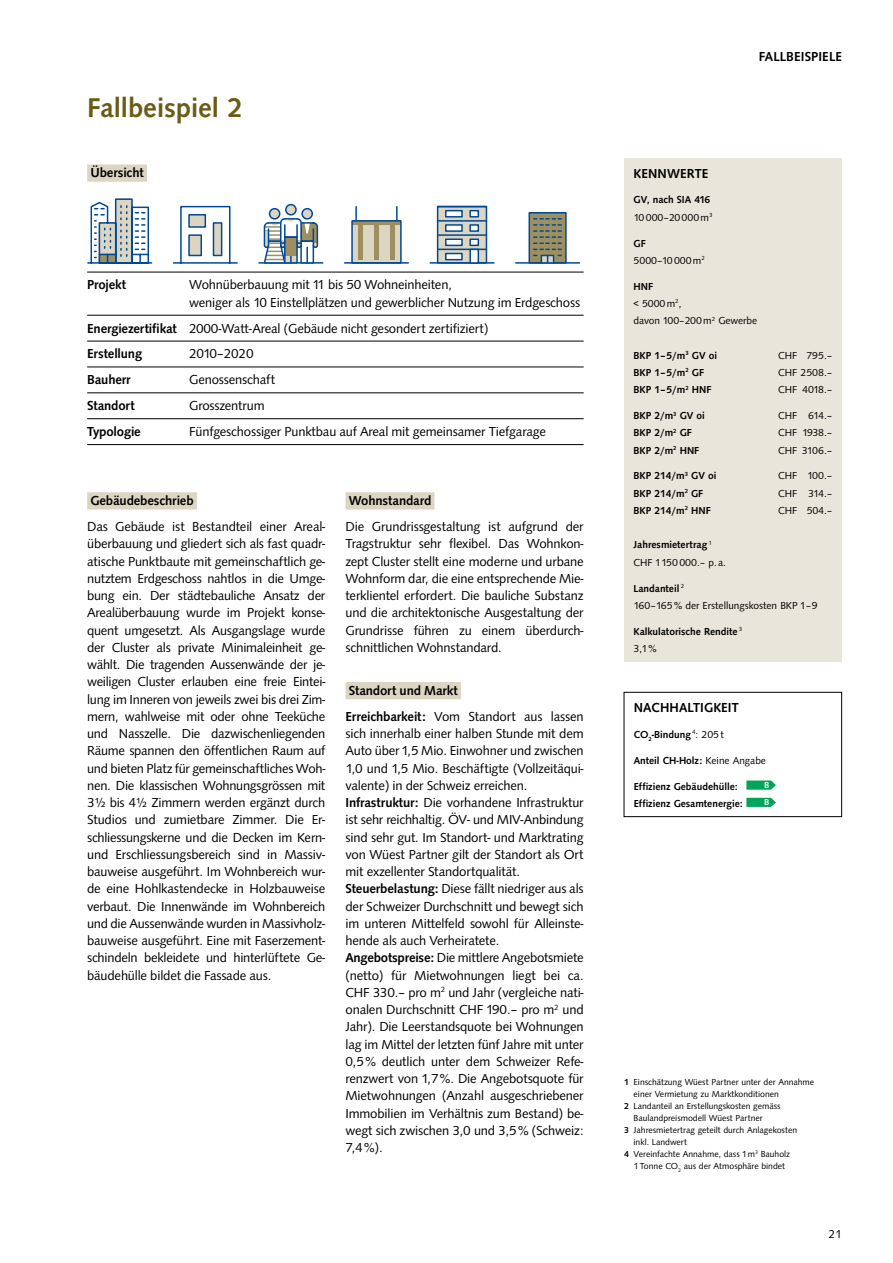
<style>
.page{position:relative;width:893px;height:1263px;background:#fff}
.page>*{position:absolute;margin:0;border:0;box-sizing:border-box;transform-origin:0 0}
.t1{font:500 28.2px "Syntax";color:#6b5c15}
.t2{font:13.5px/17.2px "Syntax";letter-spacing:-.01em;color:#000}
.t3{font:500 13.5px/26px "Syntax";letter-spacing:-.01em;color:#000}
.t4{font:500 13.5px "Syntax";letter-spacing:.01em;color:#000}
.t5{font:12px "Syntax";color:#000}
.t6{font:500 10.5px/17.2px "Syntax";color:#000}
.t7{font:10.5px/17.2px "Syntax";color:#000}
.t8{font:9px "Syntax";color:#000}
.t9{font:500 9px "Syntax";color:#fff}
.s1{font-weight:500}
.s2{font-weight:400}
</style>
<div class="page">
<div style="left:624px;top:158px;width:218px;height:503px;background:#eae5da"></div>
<div style="left:87px;top:492px;width:110px;height:17px;background:#dcd5c2"></div>
<div style="left:345px;top:492px;width:89px;height:17px;background:#dcd5c2"></div>
<div style="left:345px;top:682px;width:116px;height:17px;background:#dcd5c2"></div>
<svg style="left:746px;top:780px;width:30px;height:10px"></svg>
<svg style="left:746px;top:798px;width:30px;height:9px"></svg>
<div style="left:624px;top:692px;width:218px;height:125px;border:1px solid #000"></div>
<div style="left:87px;top:164px;width:60px;height:18px;background:#dcd5c2"></div>
<hr style="left:87px;top:272px;width:497px;height:1px;background:#000">
<hr style="left:87px;top:315px;width:497px;height:1px;background:#000">
<hr style="left:87px;top:341px;width:497px;height:1px;background:#000">
<hr style="left:87px;top:367px;width:497px;height:1px;background:#000">
<hr style="left:87px;top:393px;width:497px;height:1px;background:#000">
<hr style="left:87px;top:418px;width:497px;height:1px;background:#000">
<hr style="left:87px;top:444px;width:497px;height:1px;background:#000">
<svg style="left:87px;top:198px;width:65px;height:66px"></svg>
<svg style="left:173px;top:205px;width:65px;height:59px"></svg>
<svg style="left:258px;top:203px;width:65px;height:61px"></svg>
<svg style="left:344px;top:206px;width:65px;height:58px"></svg>
<svg style="left:429px;top:205px;width:66px;height:59px"></svg>
<svg style="left:515px;top:212px;width:65px;height:52px"></svg>
<h1 class="t1" style="left:87px;top:91px;width:157px">Fallbeispiel 2</h1>
<p class="t3" style="left:90px;top:160px;width:55px">Übersicht</p>
<p class="t3" style="left:87px;top:272px;width:41px">Projekt</p>
<p class="t2" style="left:189px;top:276px;width:392px">Wohnüberbauung mit 11 bis 50 Wohneinheiten,<br>weniger als 10 Einstellplätzen und gewerblicher Nutzung im Erdgeschoss</p>
<p class="t2" style="left:87px;top:315px;width:403px;line-height:26px"><span class="s1">Energiezertifikat</span> 2000-Watt-Areal (Gebäude nicht gesondert zertifiziert)<br><span class="s1">Erstellung</span></p>
<p class="t2" style="left:189px;top:345px;width:66px">2010–2020</p>
<p class="t3" style="left:87px;top:367px;width:45px">Bauherr</p>
<p class="t2" style="left:189px;top:371px;width:87px">Genossenschaft</p>
<p class="t3" style="left:87px;top:393px;width:49px">Standort</p>
<p class="t2" style="left:189px;top:397px;width:77px">Grosszentrum</p>
<p class="t3" style="left:87px;top:419px;width:55px">Typologie</p>
<p class="t2" style="left:189px;top:423px;width:358px">Fünfgeschossiger Punktbau auf Areal mit gemeinsamer Tiefgarage</p>
<p class="t3" style="left:90px;top:488px;width:105px">Gebäudebeschrieb</p>
<p class="t2" style="left:87px;top:518px;width:240px;text-align:justify">Das Gebäude ist Bestandteil einer Areal&shy;überbauung und gliedert sich als fast quadr&shy;atische Punktbaute mit gemeinschaftlich ge&shy;nutztem Erdgeschoss nahtlos in die Umge&shy;bung ein. Der städtebauliche Ansatz der Arealüberbauung wurde im Projekt konse&shy;quent umgesetzt. Als Ausgangslage wurde der Cluster als private Minimaleinheit ge&shy;wählt. Die tragenden Aussenwände der je&shy;weiligen Cluster erlauben eine freie Eintei&shy;lung im Inneren von jeweils zwei bis drei Zim&shy;mern, wahlweise mit oder ohne Teeküche und Nasszelle. Die dazwischenliegenden Räume spannen den öffentlichen Raum auf und bieten Platz für gemeinschaftliches Woh&shy;nen. Die klassischen Wohnungsgrössen mit 3½ bis 4½ Zimmern werden ergänzt durch Studios und zumietbare Zimmer. Die Er&shy;schliessungskerne und die Decken im Kern&shy;und Erschliessungsbereich sind in Massiv&shy;bauweise ausgeführt. Im Wohnbereich wur&shy;de eine Hohlkastendecke in Holzbauweise verbaut. Die Innenwände im Wohnbereich und die Aussenwände wurden in Massivholz&shy;bauweise ausgeführt. Eine mit Faserzement&shy;schindeln bekleidete und hinterlüftete Ge&shy;bäudehülle bildet die Fassade aus.</p>
<p class="t3" style="left:349px;top:488px;width:84px">Wohnstandard</p>
<p class="t2" style="left:345px;top:518px;width:240px;text-align:justify">Die Grundrissgestaltung ist aufgrund der Tragstruktur sehr flexibel. Das Wohnkon&shy;zept Cluster stellt eine moderne und urbane Wohnform dar, die eine entsprechende Mie&shy;terklientel erfordert. Die bauliche Substanz und die architektonische Ausgestaltung der Grundrisse führen zu einem überdurch&shy;schnittlichen Wohnstandard.</p>
<p class="t3" style="left:345px;top:677px;width:240px">Standort und Markt<br>Erreichbarkeit: <span class="s2">Vom Standort aus lassen</span></p>
<p class="t2" style="left:345px;top:725px;width:240px">sich innerhalb einer halben Stunde mit dem Auto über 1,5 Mio. Einwohner und zwischen 1,0 und 1,5 Mio. Beschäftigte (Vollzeitäqui&shy;valente) in der Schweiz erreichen.<br><span class="s1">Infrastruktur:</span> Die vorhandene Infrastruktur ist sehr reichhaltig. ÖV- und MIV-Anbindung sind sehr gut. Im Standort- und Marktrating von Wüest Partner gilt der Standort als Ort mit exzellenter Standortqualität.<br><span class="s1">Steuerbelastung:</span> Diese fällt niedriger aus als der Schweizer Durchschnitt und bewegt sich im unteren Mittelfeld sowohl für Alleinste&shy;hende als auch Verheiratete.<br><span class="s1">Angebotspreise:</span> Die mittlere Angebotsmiete (netto) für Mietwohnungen liegt bei ca.<br>CHF 330.– pro m<sup>2</sup> und Jahr (vergleiche nati&shy;onalen Durchschnitt CHF 190.– pro m<sup>2</sup> und Jahr). Die Leerstandsquote bei Wohnungen lag im Mittel der letzten fünf Jahre mit unter 0,5% deutlich unter dem Schweizer Refe&shy;renzwert von 1,7%. Die Angebotsquote für Mietwohnungen (Anzahl ausgeschriebener Immobilien im Verhältnis zum Bestand) be&shy;wegt sich zwischen 3,0 und 3,5% (Schweiz:<br>7,4%).</p>
<p class="t4" style="left:759px;top:49px;width:85px">FALLBEISPIELE</p>
<p class="t4" style="left:634px;top:165px;width:76px">KENNWERTE</p>
<p class="t6" style="left:634px;top:191px;width:80px">GV, nach SIA 416<br><span class="s2">10000–20000m</span><sup>3</sup></p>
<p class="t7" style="left:634px;top:234px;width:73px"><span class="s1">GF<br></span>5000–10000m<sup>2</sup></p>
<p class="t7" style="left:634px;top:278px;width:125px"><span class="s1">HNF<br></span>&lt; 5000m<sup>2</sup>,<br>davon 100–200m<sup>2</sup> Gewerbe</p>
<p class="t6" style="left:634px;top:347px;width:85px">BKP 1–5/m<sup>3</sup> GV oi</p>
<p class="t7" style="left:778px;top:347px;width:56px">CHF 795.–</p>
<p class="t6" style="left:634px;top:364px;width:72px">BKP 1–5/m<sup>2</sup> GF</p>
<p class="t7" style="left:778px;top:364px;width:56px">CHF 2508.–</p>
<p class="t6" style="left:634px;top:381px;width:79px">BKP 1–5/m<sup>2</sup> HNF</p>
<p class="t7" style="left:778px;top:381px;width:56px">CHF 4018.–</p>
<p class="t6" style="left:634px;top:407px;width:73px">BKP 2/m<sup>3</sup> GV oi</p>
<p class="t7" style="left:778px;top:407px;width:56px">CHF 614.–</p>
<p class="t6" style="left:634px;top:424px;width:60px">BKP 2/m<sup>2</sup> GF</p>
<p class="t7" style="left:778px;top:424px;width:56px">CHF 1938.–</p>
<p class="t6" style="left:634px;top:441px;width:67px">BKP 2/m<sup>2</sup> HNF</p>
<p class="t7" style="left:778px;top:441px;width:56px">CHF 3106.–</p>
<p class="t6" style="left:634px;top:467px;width:84px">BKP 214/m<sup>3</sup> GV oi</p>
<p class="t7" style="left:778px;top:467px;width:56px">CHF 100.–</p>
<p class="t6" style="left:634px;top:485px;width:71px">BKP 214/m<sup>2</sup> GF</p>
<p class="t7" style="left:778px;top:485px;width:56px">CHF 314.–</p>
<p class="t6" style="left:634px;top:502px;width:79px">BKP 214/m<sup>2</sup> HNF</p>
<p class="t7" style="left:778px;top:502px;width:56px">CHF 504.–</p>
<p class="t6" style="left:634px;top:536px;width:94px">Jahresmietertrag <sup>1<br></sup><span class="s2">CHF 1150000.– p. a.</span></p>
<p class="t7" style="left:634px;top:579px;width:186px"><span class="s1">Landanteil</span> <sup>2<br></sup>160–165% der Erstellungskosten BKP 1–9</p>
<p class="t6" style="left:634px;top:623px;width:110px">Kalkulatorische Rendite <sup>3<br></sup><span class="s2">3,1%</span></p>
<p class="t4" style="left:634px;top:700px;width:106px">NACHHALTIGKEIT</p>
<p class="t6" style="left:634px;top:726px;width:92px">CO<sub>2</sub>-Bindung <sup>4</sup><span class="s2">: 205t</span></p>
<p class="t6" style="left:634px;top:752px;width:134px">Anteil CH-Holz: <span class="s2">Keine Angabe</span></p>
<p class="t6" style="left:634px;top:777px;width:106px">Effizienz Gebäudehülle:</p>
<p class="t9" style="left:764px;top:780px;width:7px">B</p>
<p class="t6" style="left:634px;top:795px;width:111px">Effizienz Gesamtenergie:</p>
<p class="t9" style="left:764px;top:797px;width:7px">B</p>
<p class="t8" style="left:624px;top:1077px;width:192px"><span class="s1">1</span> Einschätzung Wüest Partner unter der Annahme</p>
<p class="t8" style="left:634px;top:1089px;width:147px">einer Vermietung zu Marktkonditionen</p>
<p class="t8" style="left:624px;top:1101px;width:158px"><span class="s1">2</span> Landanteil an Erstellungskosten gemäss</p>
<p class="t8" style="left:634px;top:1113px;width:131px">Baulandpreismodell Wüest Partner</p>
<p class="t8" style="left:624px;top:1125px;width:175px"><span class="s1">3</span> Jahresmietertrag geteilt durch Anlagekosten</p>
<p class="t8" style="left:634px;top:1137px;width:55px">inkl. Landwert</p>
<p class="t8" style="left:624px;top:1149px;width:168px"><span class="s1">4</span> Vereinfachte Annahme, dass 1m<sup>3</sup> Bauholz</p>
<p class="t8" style="left:634px;top:1161px;width:153px">1Tonne CO<sub>2</sub> aus der Atmosphäre bindet</p>
<p class="t5" style="left:828px;top:1227px;width:15px">21</p>
</div>
